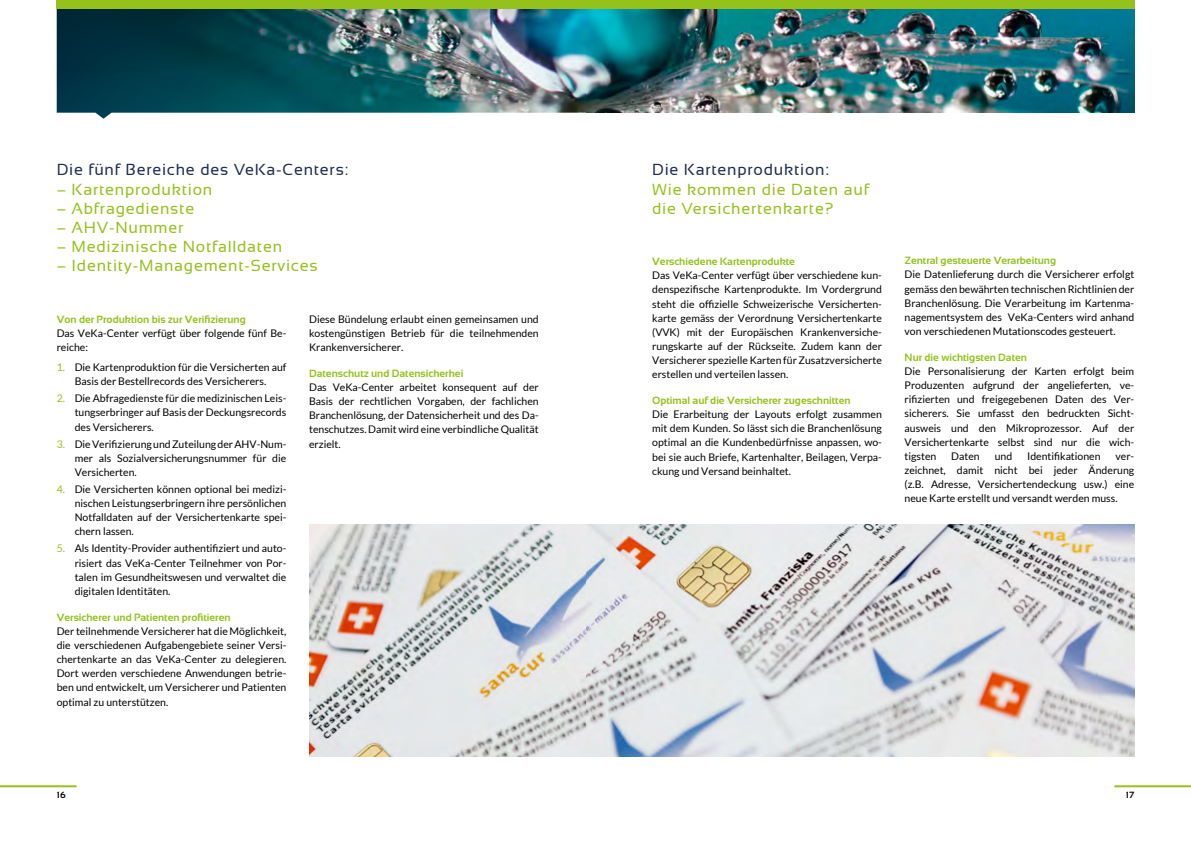
<style>
.page{position:relative;width:1191px;height:842px;background:#fff}
.page>*{position:absolute;margin:0;border:0;box-sizing:border-box;transform-origin:0 0}
.t1{font:16px/19.2px "Sansation";letter-spacing:.05em;color:#94c11a}
.t2{font:16px "Sansation";letter-spacing:.05em;color:#1f2d54}
.t3{font:10.5px/14.2px "Lato";color:#000;text-align:justify}
.t4{font:700 10.5px "Sansation";color:#94c11a}
.t5{font:700 9px "Sansation";color:#000}
.s1{color:#94c11a}
</style>
<div class="page">
<img style="left:57px;top:9px;width:530px;height:110px">
<img style="left:309px;top:524px;width:278px;height:233px">
<img style="left:587px;top:524px;width:547px;height:233px">
<img style="left:587px;top:9px;width:547px;height:104px">
<div style="left:587px;top:0;width:547px;height:9px;background:#94c11a"></div>
<hr style="left:1114px;top:785px;width:77px;height:2px;background:#94c11a">
<div style="left:57px;top:0;width:547px;height:9px;background:#94c11a"></div>
<hr style="left:0;top:785px;width:77px;height:2px;background:#94c11a">
<h1 class="t2" style="left:57px;top:161px;width:293px">Die fünf Bereiche des VeKa-Centers:</h1>
<h1 class="t1" style="left:57px;top:179px;width:157px">– Kartenproduktion</h1>
<h1 class="t1" style="left:57px;top:199px;width:139px">– Abfragedienste</h1>
<h1 class="t1" style="left:57px;top:218px;width:128px">– AHV-Nummer</h1>
<h1 class="t1" style="left:57px;top:237px;width:227px">– Medizinische Notfalldaten</h1>
<h1 class="t1" style="left:57px;top:256px;width:262px">– Identity-Management-Services</h1>
<p class="t4" style="left:57px;top:313px;width:191px">Von der Produktion bis zur Verifizierung</p>
<p class="t3" style="left:57px;top:326px;width:231px">Das VeKa-Center verfügt über folgende fünf Be&shy;reiche:</p>
<p class="t3" style="left:57px;top:360px;width:231px;text-align:center"><span class="s1">1.</span> Die Kartenproduktion für die Versicherten auf<br>Basis der Bestellrecords des Versicherers.</p>
<p class="t3" style="left:75px;top:391px;width:213px;text-indent:-18px"><span class="s1">2.</span> Die Abfragedienste für die medizinischen Leis&shy;tungserbringer auf Basis der Deckungsrecords des Versicherers.</p>
<p class="t3" style="left:75px;top:437px;width:213px;text-indent:-18px"><span class="s1">3.</span> Die Verifizierung und Zuteilung der AHV-Num&shy;mer als Sozialversicherungsnummer für die Versicherten.</p>
<p class="t3" style="left:75px;top:482px;width:213px;text-indent:-18px"><span class="s1">4.</span> Die Versicherten können optional bei medizi&shy;nischen Leistungserbringern ihre persönlichen Notfalldaten auf der Versichertenkarte spei&shy;chern lassen.</p>
<p class="t3" style="left:75px;top:541px;width:213px;text-indent:-18px"><span class="s1">5.</span> Als Identity-Provider authentifiziert und auto&shy;risiert das VeKa-Center Teilnehmer von Por&shy;talen im Gesundheitswesen und verwaltet die digitalen Identitäten.</p>
<p class="t4" style="left:57px;top:611px;width:175px">Versicherer und Patienten profitieren</p>
<p class="t3" style="left:57px;top:624px;width:231px">Der teilnehmende Versicherer hat die Möglichkeit, die verschiedenen Aufgabengebiete seiner Versi&shy;chertenkarte an das VeKa-Center zu delegieren.<br>Dort werden verschiedene Anwendungen betrie&shy;ben und entwickelt, um Versicherer und Patienten optimal zu unterstützen.</p>
<p class="t3" style="left:309px;top:312px;width:231px">Diese Bündelung erlaubt einen gemeinsamen und kostengünstigen Betrieb für die teilnehmenden Krankenversicherer.</p>
<p class="t4" style="left:309px;top:367px;width:156px">Datenschutz und Datensicherhei</p>
<p class="t3" style="left:309px;top:380px;width:231px">Das VeKa-Center arbeitet konsequent auf der Basis der rechtlichen Vorgaben, der fachlichen Branchenlösung, der Datensicherheit und des Da&shy;tenschutzes. Damit wird eine verbindliche Qualität erzielt.</p>
<h1 class="t2" style="left:652px;top:161px;width:178px">Die Kartenproduktion:</h1>
<h1 class="t1" style="left:652px;top:179px;width:218px">Wie kommen die Daten auf die Versichertenkarte?</h1>
<p class="t4" style="left:652px;top:255px;width:144px">Verschiedene Kartenprodukte</p>
<p class="t3" style="left:652px;top:268px;width:231px">Das VeKa-Center verfügt über verschiedene kun&shy;denspezifische Kartenprodukte. Im Vordergrund steht die offizielle Schweizerische Versicherten&shy;karte gemäss der Verordnung Versichertenkarte (VVK) mit der Europäischen Krankenversiche&shy;rungskarte auf der Rückseite. Zudem kann der Versicherer spezielle Karten für Zusatzversicherte erstellen und verteilen lassen.</p>
<p class="t4" style="left:652px;top:394px;width:200px">Optimal auf die Versicherer zugeschnitten</p>
<p class="t3" style="left:652px;top:407px;width:231px">Die Erarbeitung der Layouts erfolgt zusammen mit dem Kunden. So lässt sich die Branchenlösung optimal an die Kundenbedürfnisse anpassen, wo&shy;bei sie auch Briefe, Kartenhalter, Beilagen, Verpa&shy;ckung und Versand beinhaltet.</p>
<p class="t4" style="left:904px;top:255px;width:153px">Zentral gesteuerte Verarbeitung</p>
<p class="t3" style="left:904px;top:267px;width:231px">Die Datenlieferung durch die Versicherer erfolgt gemäss den bewährten technischen Richtlinien der Branchenlösung. Die Verarbeitung im Kartenma&shy;nagementsystem des VeKa-Centers wird anhand von verschiedenen Mutationscodes gesteuert.</p>
<p class="t4" style="left:904px;top:351px;width:124px">Nur die wichtigsten Daten</p>
<p class="t3" style="left:904px;top:364px;width:231px">Die Personalisierung der Karten erfolgt beim Produzenten aufgrund der angelieferten, ve&shy;rifizierten und freigegebenen Daten des Ver&shy;sicherers. Sie umfasst den bedruckten Sicht&shy;ausweis und den Mikroprozessor. Auf der Versichertenkarte selbst sind nur die wich&shy;tigsten</p>
<p class="t3" style="left:951px;top:449px;width:30px">Daten</p>
<p class="t3" style="left:994px;top:449px;width:19px">und</p>
<p class="t3" style="left:1027px;top:449px;width:75px">Identifikationen</p>
<p class="t3" style="left:904px;top:449px;width:231px;text-indent:211px">ver&shy;zeichnet, damit nicht bei jeder Änderung (z.B. Adresse, Versichertendeckung usw.) eine neue Karte erstellt und versandt werden muss.</p>
<p class="t5" style="left:57px;top:789px;width:10px">16</p>
<p class="t5" style="left:1125px;top:789px;width:10px">17</p>
</div>
